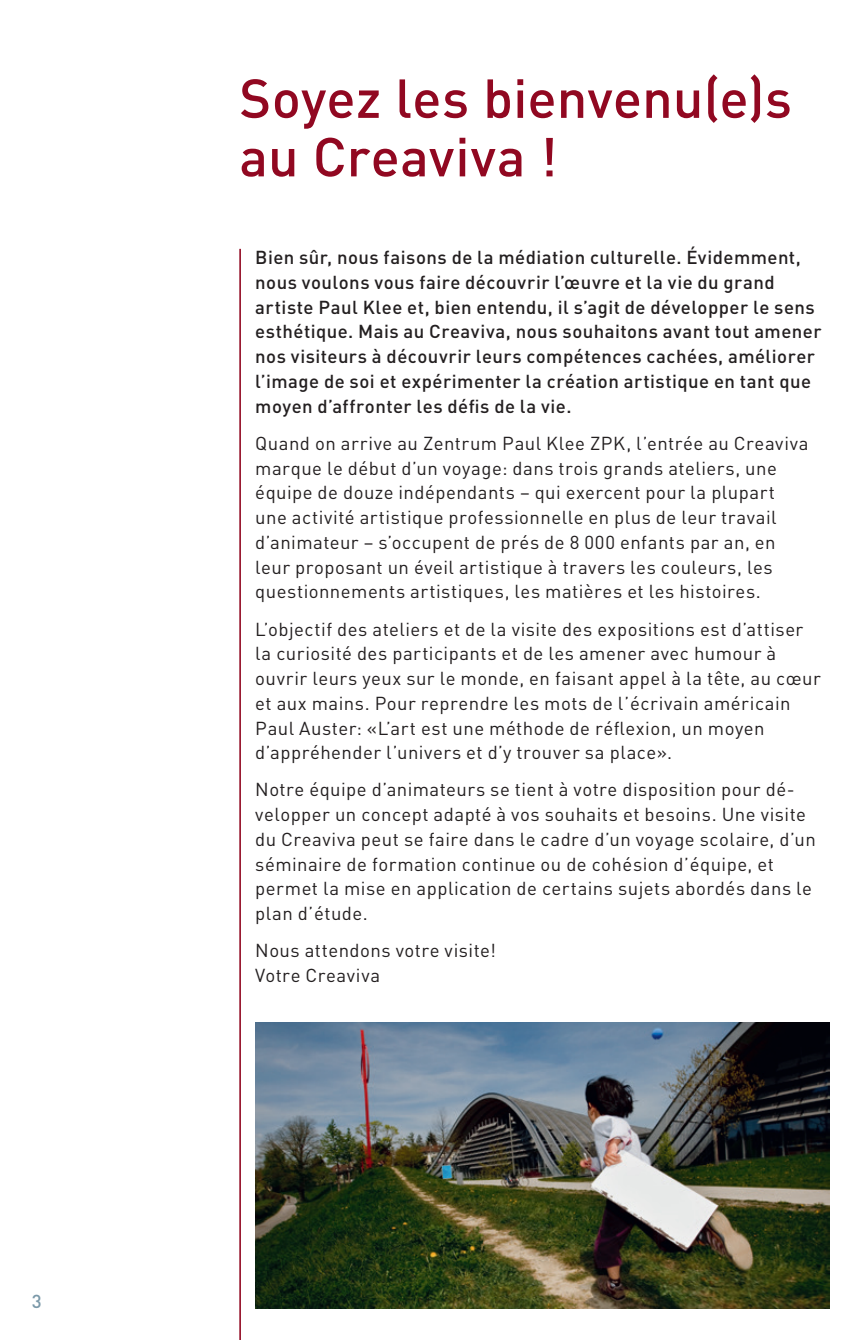
<style>
.page{position:relative;width:868px;height:1340px;background:#fff}
.page>*{position:absolute;margin:0;border:0;box-sizing:border-box;transform-origin:0 0}
.t1{font:500 54px/58.5px "DIN";color:#910821}
.t2{font:18.45px/24.8px "DIN";letter-spacing:.025em;color:#231f20}
.t3{font:500 18.45px/24.8px "DIN";letter-spacing:.025em;color:#231f20}
.t4{font:500 18.45px "DIN";color:#7b99a9}
</style>
<div class="page">
<hr style="left:239px;top:249px;width:2px;height:1090px;background:#910821">
<img style="left:255px;top:1022px;width:574px;height:285px">
<p class="t4" style="left:32px;top:1289px;width:11px">3</p>
<h1 class="t1" style="left:239px;top:67px;width:554px">Soyez les bienvenu(e)s au Creaviva !</h1>
<p class="t3" style="left:255px;top:244px;width:567px">Bien sûr, nous faisons de la médiation culturelle. Évidemment, nous voulons vous faire découvrir l’œuvre et la vie du grand artiste Paul Klee et, bien entendu, il s’agit de développer le sens esthétique. Mais au Creaviva, nous souhaitons avant tout amener nos visiteurs à découvrir leurs compétences cachées, améliorer l’image de soi et expérimenter la création artistique en tant que moyen d’affronter les défis de la vie.</p>
<p class="t2" style="left:255px;top:430px;width:554px">Quand on arrive au Zentrum Paul Klee ZPK, l’entrée au Creaviva marque le début d’un voyage: dans trois grands ateliers, une équipe de douze indépendants – qui exercent pour la plupart une activité artistique professionnelle en plus de leur travail d’animateur – s’occupent de prés de 8 000 enfants par an, en leur proposant un éveil artistique à travers les couleurs, les questionnements artistiques, les matières et les histoires.</p>
<p class="t2" style="left:255px;top:616px;width:567px">L’objectif des ateliers et de la visite des expositions est d’attiser la curiosité des participants et de les amener avec humour à ouvrir leurs yeux sur le monde, en faisant appel à la tête, au cœur et aux mains. Pour reprendre les mots de l’écrivain américain Paul Auster: «L’art est une méthode de réflexion, un moyen d’appréhender l’univers et d’y trouver sa place».</p>
<p class="t2" style="left:255px;top:777px;width:562px">Notre équipe d’animateurs se tient à votre disposition pour dé&shy;velopper un concept adapté à vos souhaits et besoins. Une visite du Creaviva peut se faire dans le cadre d’un voyage scolaire, d’un séminaire de formation continue ou de cohésion d’équipe, et permet la mise en application de certains sujets abordés dans le plan d’étude.</p>
<p class="t2" style="left:255px;top:938px;width:242px">Nous attendons votre visite!<br>Votre Creaviva</p>
</div>
